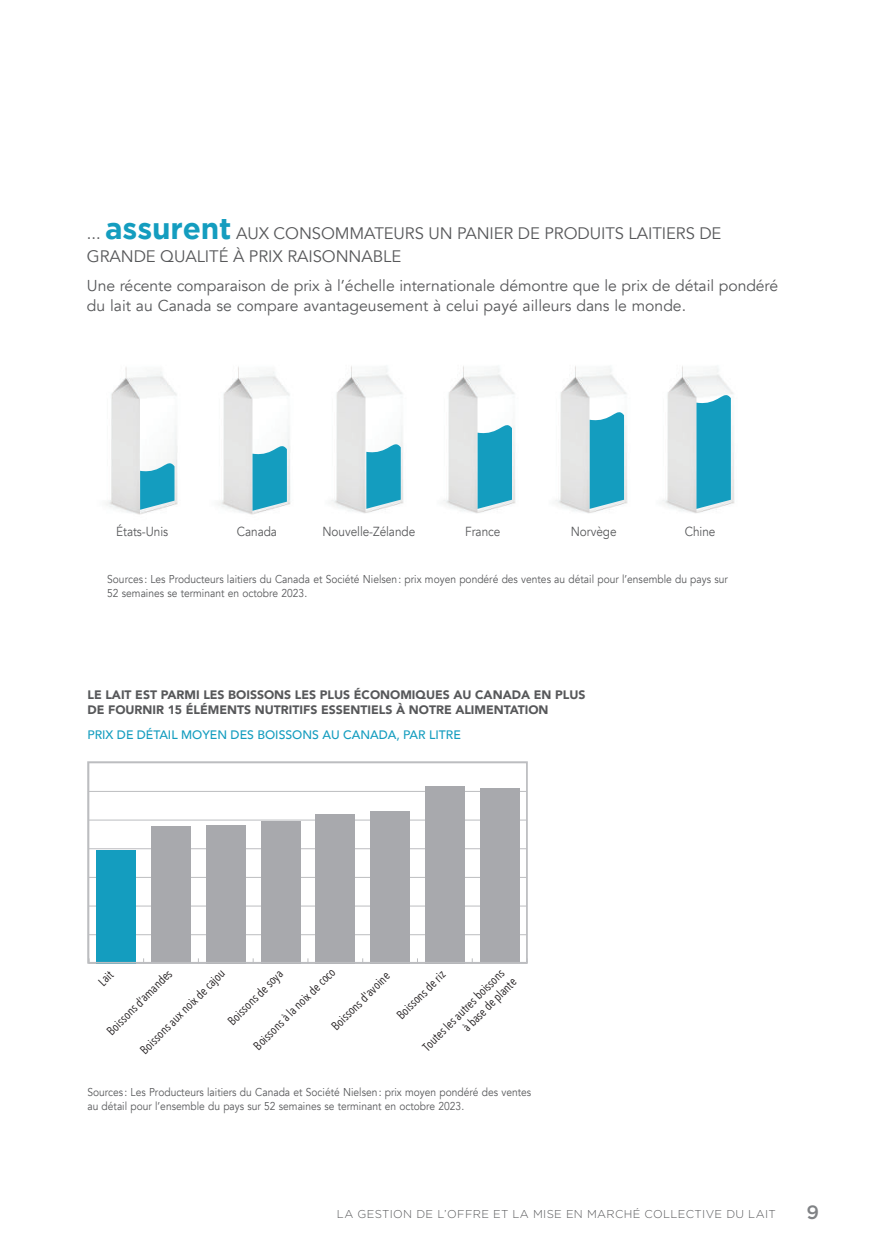
<style>
.page{position:relative;width:882px;height:1260px;background:#fff}
.page>*{position:absolute;margin:0;border:0;box-sizing:border-box;transform-origin:0 0}
.t1{font:500 19.25px "Gotham";color:#808285}
.t2{font:16.62px/22.8px "Avenir";letter-spacing:-.005em;color:#57585a}
.t3{font:15.75px/19.2px "Avenir";letter-spacing:-.005em;color:#57585a}
.t4{font:13.12px "Avenir";letter-spacing:-.005em;color:#57585a;scale:.9 1}
.t5{font:12.25px/14.7px "Avenir Next Condensed";color:#231f20;text-align:right}
.t6{font:900 12.25px/14.9px "Avenir";color:#57585a}
.t7{font:500 12.25px "Avenir";color:#149dbf}
.t8{font:11.38px/14px "Avenir";color:#57585a;scale:.9 1}
.t9{font:300 11.38px "Gotham";letter-spacing:.03em;color:#57585a}
.s1{font-family:"Gotham";font-weight:700;font-size:29.75px;color:#149dbf}
</style>
<div class="page">
<hr style="left:89px;top:934px;width:438px;height:1px;background:#bcbdc0">
<hr style="left:89px;top:906px;width:438px;height:1px;background:#bcbdc0">
<hr style="left:89px;top:877px;width:438px;height:1px;background:#bcbdc0">
<hr style="left:89px;top:848px;width:438px;height:1px;background:#bcbdc0">
<hr style="left:89px;top:820px;width:438px;height:1px;background:#bcbdc0">
<hr style="left:89px;top:791px;width:438px;height:1px;background:#bcbdc0">
<div style="left:97px;top:850px;width:39px;height:113px;background:#149dbf"></div>
<div style="left:151px;top:826px;width:40px;height:137px;background:#a8a9ad"></div>
<div style="left:206px;top:825px;width:40px;height:138px;background:#a8a9ad"></div>
<div style="left:261px;top:821px;width:39px;height:142px;background:#a8a9ad"></div>
<div style="left:316px;top:814px;width:39px;height:149px;background:#a8a9ad"></div>
<div style="left:370px;top:811px;width:40px;height:152px;background:#a8a9ad"></div>
<div style="left:425px;top:786px;width:40px;height:177px;background:#a8a9ad"></div>
<div style="left:480px;top:789px;width:39px;height:174px;background:#a8a9ad"></div>
<div style="left:87px;top:761px;width:441px;height:203px;border:2px solid #bcbdc0"></div>
<img style="left:219px;top:367px;width:72px;height:148px">
<img style="left:106px;top:367px;width:72px;height:148px">
<img style="left:331px;top:366px;width:73px;height:147px">
<img style="left:555px;top:366px;width:73px;height:147px">
<img style="left:662px;top:366px;width:73px;height:147px">
<img style="left:443px;top:366px;width:73px;height:147px">
<svg style="left:140px;top:456px;width:35px;height:54px"></svg>
<svg style="left:590px;top:405px;width:34px;height:104px;background:#38abc8"></svg>
<svg style="left:696px;top:388px;width:35px;height:121px;background:#36aac7"></svg>
<svg style="left:478px;top:418px;width:34px;height:91px;background:#3dadc9"></svg>
<svg style="left:366px;top:437px;width:35px;height:72px"></svg>
<svg style="left:253px;top:439px;width:34px;height:72px"></svg>
<h2 class="t2" style="left:87px;top:223px;width:636px">... <span class="s1">assurent</span> AUX CONSOMMATEURS UN PANIER DE PRODUITS LAITIERS DE<br>GRANDE QUALITÉ À PRIX RAISONNABLE</h2>
<h3 class="t3" style="left:87px;top:277px;width:693px">Une récente comparaison de prix à l’échelle internationale démontre que le prix de détail pondéré du lait au Canada se compare avantageusement à celui payé ailleurs dans le monde.</h3>
<p class="t4" style="left:116px;top:524px;width:59px">États-Unis</p>
<p class="t4" style="left:237px;top:525px;width:46px">Canada</p>
<p class="t4" style="left:465px;top:525px;width:41px">France</p>
<p class="t4" style="left:571px;top:525px;width:52px">Norvège</p>
<p class="t4" style="left:685px;top:525px;width:36px">Chine</p>
<p class="t4" style="left:323px;top:525px;width:105px">Nouvelle-Zélande</p>
<p class="t8" style="left:107px;top:573px;width:691px">Sources : Les Producteurs laitiers du Canada et Société Nielsen : prix moyen pondéré des ventes au détail pour l’ensemble du pays sur<br>52 semaines se terminant en octobre 2023.</p>
<p class="t6" style="left:87px;top:688px;width:500px">LE LAIT EST PARMI LES BOISSONS LES PLUS ÉCONOMIQUES AU CANADA EN PLUS<br>DE FOURNIR 15 ÉLÉMENTS NUTRITIFS ESSENTIELS À NOTRE ALIMENTATION</p>
<p class="t7" style="left:87px;top:730px;width:375px">PRIX DE DÉTAIL MOYEN DES BOISSONS AU CANADA, PAR LITRE</p>
<p class="t5" style="left:251px;top:1043px;width:111px;rotate:-45deg">Boissons à la noix de coco</p>
<p class="t5" style="left:420px;top:1044px;width:114px;rotate:-45deg">Toutes les autres boissons à base de plante</p>
<p class="t5" style="left:105px;top:1028px;width:88px;rotate:-45deg">Boissons d’amandes</p>
<p class="t5" style="left:96px;top:979px;width:17px;rotate:-45deg">Lait</p>
<p class="t5" style="left:138px;top:1048px;width:116px;rotate:-45deg">Boissons aux noix de cajou</p>
<p class="t5" style="left:225px;top:1018px;width:74px;rotate:-45deg">Boissons de soya</p>
<p class="t5" style="left:394px;top:1013px;width:65px;rotate:-45deg">Boissons de riz</p>
<p class="t5" style="left:329px;top:1024px;width:78px;rotate:-45deg">Boissons d'avoine</p>
<p class="t8" style="left:87px;top:1086px;width:495px">Sources : Les Producteurs laitiers du Canada et Société Nielsen : prix moyen pondéré des ventes au détail pour l’ensemble du pays sur 52 semaines se terminant en octobre 2023.</p>
<p class="t9" style="left:337px;top:1208px;width:440px">LA GESTION DE L’OFFRE ET LA MISE EN MARCHÉ COLLECTIVE DU LAIT</p>
<h1 class="t1" style="left:806px;top:1203px;width:14px">9</h1>
</div>
